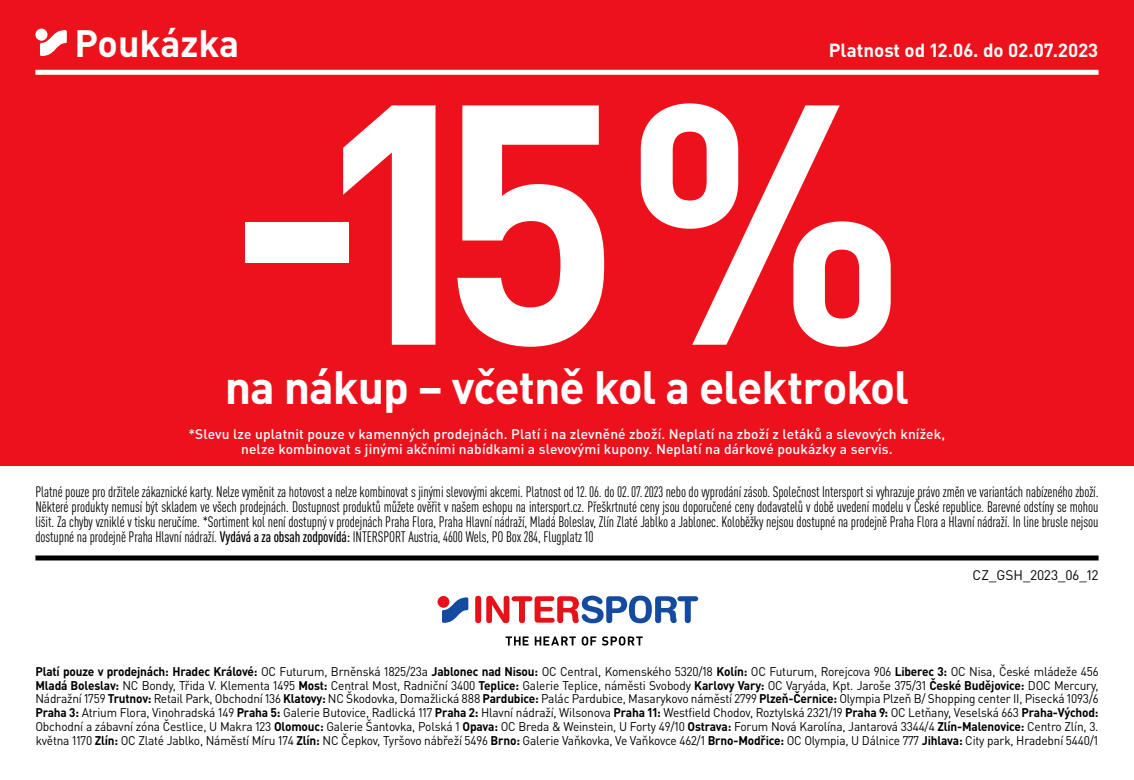
<style>
.page{position:relative;width:1134px;height:780px;background:#fff}
.page>*{position:absolute;margin:0;border:0;box-sizing:border-box;transform-origin:0 0}
.t1{font:700 336px "DIN Pro";color:#fff}
.t2{font:700 46.25px "DIN Pro";letter-spacing:-.025em;color:#fff}
.t3{font:700 37.75px "DIN Pro";color:#fff}
.t4{font:700 18.75px "DIN Pro";color:#fff}
.t5{font:condensed 15px/15px "DIN Pro";letter-spacing:-.005em;color:#000;text-align:justify;scale:.95 1}
.t6{font:500 13.75px "DIN Pro";letter-spacing:.01em;color:#fff}
.t7{font:13.75px "DIN Pro";color:#000}
.t8{font:12.5px/13.8px "DIN Pro";letter-spacing:-.015em;color:#000;text-align:justify;scale:.95 1}
.s1{font-weight:500}
.s2{font-weight:700}
</style>
<div class="page">
<div style="left:0;top:0;width:1134px;height:465px;background:#ed111c"></div>
<svg style="left:35px;top:29px;width:12px;height:12px"></svg>
<svg style="left:40px;top:30px;width:27px;height:26px"></svg>
<div style="left:35px;top:70px;width:1063px;height:5px;background:#fff"></div>
<div style="left:35px;top:555px;width:1063px;height:5px;background:#000"></div>
<svg style="left:506px;top:636px;width:22px;height:9px"></svg>
<svg style="left:535px;top:636px;width:41px;height:9px"></svg>
<svg style="left:582px;top:636px;width:14px;height:9px"></svg>
<svg style="left:602px;top:636px;width:41px;height:9px"></svg>
<div style="left:475px;top:595px;width:6px;height:28px;background:#e5121a;border-radius:3px"></div>
<svg style="left:486px;top:595px;width:212px;height:28px"></svg>
<div style="left:438px;top:596px;width:11px;height:11px;background:#e5121a;border-radius:50%"></div>
<svg style="left:442px;top:597px;width:26px;height:26px"></svg>
<h3 class="t3" style="left:74px;top:11px;width:166px">Poukázka</h3>
<h3 class="t4" style="left:829px;top:34px;width:271px">Platnost od 12.06. do 02.07.2023</h3>
<h1 class="t1" style="left:325px;top:-57px;width:584px">15%</h1>
<h1 class="t1" style="left:226px;top:-40px;width:145px">-</h1>
<h2 class="t2" style="left:225px;top:349px;width:686px">na nákup – včetně kol a elektrokol</h2>
<p class="t6" style="left:188px;top:423px;width:758px">*Slevu lze uplatnit pouze v kamenných prodejnách. Platí i na zlevněné zboží. Neplatí na zboží z letáků a slevových knížek,</p>
<p class="t6" style="left:241px;top:438px;width:653px">nelze kombinovat s jinými akčními nabídkami a slevovými kupony. Neplatí na dárkové poukázky a servis.</p>
<p class="t5" style="left:35px;top:483px;width:1121px">Platné pouze pro držitele zákaznické karty. Nelze vyměnit za hotovost a nelze kombinovat s jinými slevovými akcemi. Platnost od 12.06. do 02.07.2023 nebo do vyprodání zásob. Společnost Intersport si vyhrazuje právo změn ve variantách nabízeného zboží.<br>Některé produkty nemusí být skladem ve všech prodejnách. Dostupnost produktů můžete ověřit v našem eshopu na intersport.cz. Přeškrtnuté ceny jsou doporučené ceny dodavatelů v době uvedení modelu v České republice. Barevné odstíny se mohou lišit. Za chyby vzniklé v tisku neručíme. *Sortiment kol není dostupný v prodejnách Praha Flora, Praha Hlavní nádraží, Mladá Boleslav, Zlín Zlaté Jablko a Jablonec. Koloběžky nejsou dostupné na prodejně Praha Flora a Hlavní nádraží. In line brusle nejsou dostupné na prodejně Praha Hlavní nádraží. <span class="s1">Vydává a za obsah zodpovídá:</span> INTERSPORT Austria, 4600 Wels, PO Box 284, Flugplatz 10</p>
<p class="t7" style="left:973px;top:564px;width:127px">CZ_GSH_2023_06_12</p>
<p class="t8" style="left:35px;top:663px;width:1121px"><span class="s2">Platí pouze v prodejnách: Hradec Králové:</span> OC Futurum, Brněnská 1825/23a <span class="s2">Jablonec nad Nisou:</span> OC Central, Komenského 5320/18 <span class="s2">Kolín:</span> OC Futurum, Rorejcova 906 <span class="s2">Liberec 3:</span> OC Nisa, České mládeže 456<br><span class="s2">Mladá Boleslav:</span> NC Bondy, Třida V. Klementa 1495 <span class="s2">Most:</span> Central Most, Radniční 3400 <span class="s2">Teplice:</span> Galerie Teplice, náměsti Svobody <span class="s2">Karlovy Vary:</span> OC Varyáda, Kpt. Jaroše 375/31 <span class="s2">České Budějovice:</span> DOC Mercury, Nádražní 1759 <span class="s2">Trutnov:</span> Retail Park, Obchodní 136 <span class="s2">Klatovy:</span> NC Škodovka, Domažlická 888 <span class="s2">Pardubice:</span> Palác Pardubice, Masarykovo náměstí 2799 <span class="s2">Plzeň-Černice:</span> Olympia Plzeň B/ Shopping center II, Pisecká 1093/6<br><span class="s2">Praha 3:</span> Atrium Flora, Vinohradská 149 <span class="s2">Praha 5:</span> Galerie Butovice, Radlická 117 <span class="s2">Praha 2:</span> Hlavní nádraží, Wilsonova <span class="s2">Praha 11:</span> Westfield Chodov, Roztylská 2321/19 <span class="s2">Praha 9:</span> OC Letňany, Veselská 663 <span class="s2">Praha-Východ:<br></span>Obchodní a zábavní zóna Čestlice, U Makra 123 <span class="s2">Olomouc:</span> Galerie Šantovka, Polská 1 <span class="s2">Opava:</span> OC Breda &amp; Weinstein, U Forty 49/10 <span class="s2">Ostrava:</span> Forum Nová Karolína, Jantarová 3344/4 <span class="s2">Zlín-Malenovice:</span> Centro Zlín, 3. května 1170 <span class="s2">Zlín:</span> OC Zlaté Jablko, Náměstí Míru 174 <span class="s2">Zlín:</span> NC Čepkov, Tyršovo nábřeží 5496 <span class="s2">Brno:</span> Galerie Vaňkovka, Ve Vaňkovce 462/1 <span class="s2">Brno-Modřice:</span> OC Olympia, U Dálnice 777 <span class="s2">Jihlava:</span> City park, Hradební 5440/1</p>
</div>
